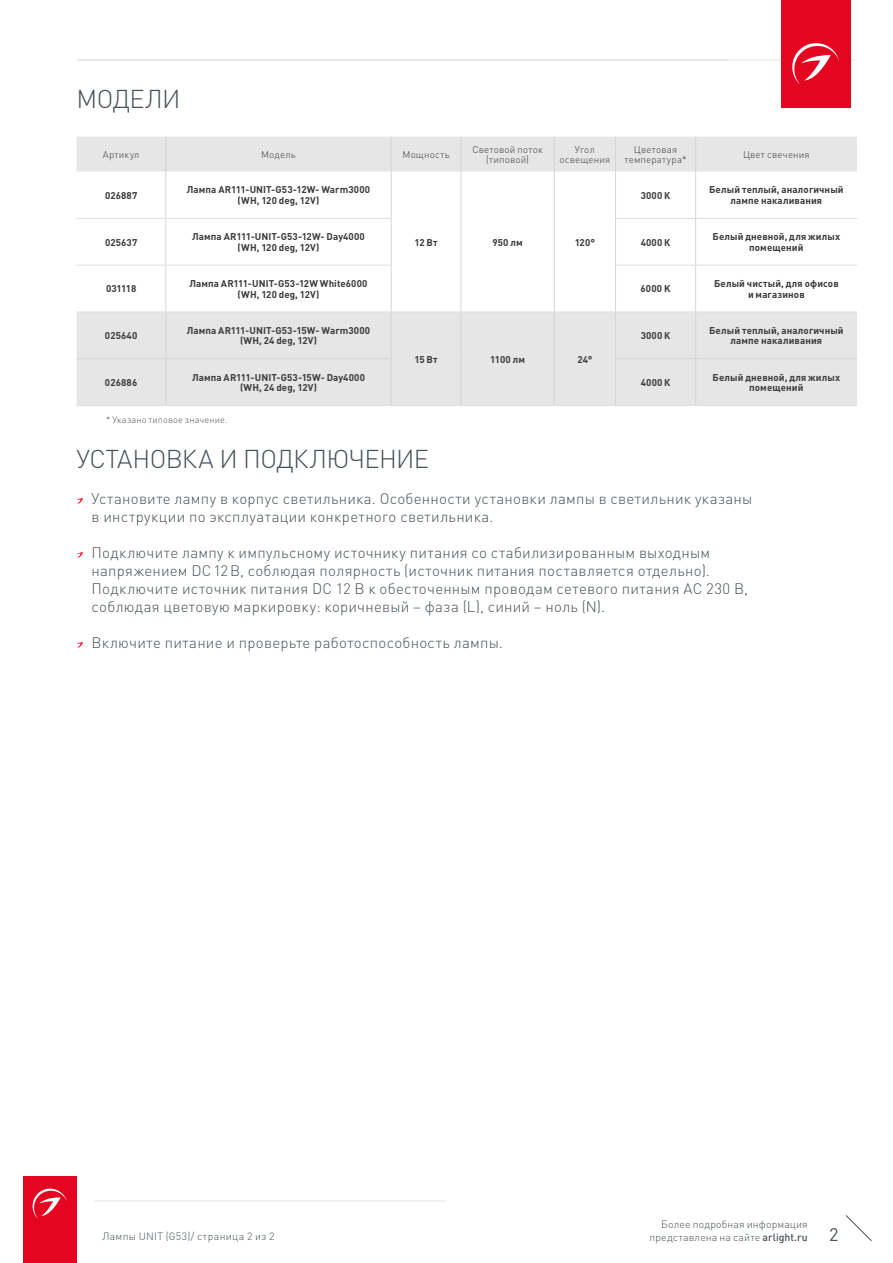
<style>
.page{position:relative;width:893px;height:1263px;background:#fff}
.page>*{position:absolute;margin:0;border:0;box-sizing:border-box;transform-origin:0 0}
.t1{font:300 25.5px "DIN Pro";letter-spacing:-.025em;color:#485156}
.t2{font:18px "DIN Pro";color:#485156}
.t3{font:300 15px/18px "DIN Pro";letter-spacing:.02em;color:#485156}
.t4{font:300 10.5px/12.6px "DIN Pro";letter-spacing:.015em;color:#485156;text-align:right}
.t5{font:700 9.75px/10.5px "DIN Pro";letter-spacing:.01em;color:#3c3c3b;text-align:center}
.t6{font:300 9.75px/10.5px "DIN Pro";letter-spacing:.02em;color:#3c3c3b;text-align:center}
.t7{font:300 9.15px "DIN Pro";letter-spacing:.015em;color:#555454}
.s1{font-weight:500}
</style>
<div class="page">
<svg style="left:845px;top:1215px;width:27px;height:26px"></svg>
<hr style="left:94px;top:1200px;width:352px;height:1px;background:#e3e3e3">
<hr style="left:77px;top:60px;width:651px;height:1px;background:#e3e3e3">
<svg style="left:77px;top:498px;width:6px;height:6px"></svg>
<svg style="left:77px;top:552px;width:6px;height:6px"></svg>
<svg style="left:77px;top:642px;width:6px;height:6px"></svg>
<svg style="left:77px;top:137px;width:780px;height:268px"></svg>
<hr style="left:165px;top:137px;width:1px;height:35px;background:#d5d5d5">
<hr style="left:391px;top:137px;width:1px;height:35px;background:#d5d5d5">
<hr style="left:461px;top:137px;width:1px;height:35px;background:#d5d5d5">
<hr style="left:554px;top:137px;width:1px;height:35px;background:#d5d5d5">
<hr style="left:165px;top:172px;width:1px;height:46px;background:#d5d5d5">
<hr style="left:391px;top:172px;width:1px;height:46px;background:#d5d5d5">
<hr style="left:165px;top:219px;width:1px;height:46px;background:#d5d5d5">
<hr style="left:391px;top:218px;width:1px;height:47px;background:#d5d5d5">
<hr style="left:165px;top:266px;width:1px;height:46px;background:#d5d5d5">
<hr style="left:391px;top:265px;width:1px;height:47px;background:#d5d5d5">
<hr style="left:165px;top:312px;width:1px;height:46px;background:#d5d5d5">
<hr style="left:391px;top:312px;width:1px;height:46px;background:#d5d5d5">
<hr style="left:165px;top:359px;width:1px;height:46px;background:#d5d5d5">
<hr style="left:391px;top:359px;width:1px;height:46px;background:#d5d5d5">
<hr style="left:615px;top:137px;width:1px;height:35px;background:#d5d5d5">
<hr style="left:461px;top:172px;width:1px;height:46px;background:#d5d5d5">
<hr style="left:554px;top:172px;width:1px;height:46px;background:#d5d5d5">
<hr style="left:615px;top:172px;width:1px;height:46px;background:#d5d5d5">
<hr style="left:461px;top:218px;width:1px;height:47px;background:#d5d5d5">
<hr style="left:554px;top:218px;width:1px;height:47px;background:#d5d5d5">
<hr style="left:615px;top:218px;width:1px;height:47px;background:#d5d5d5">
<hr style="left:461px;top:265px;width:1px;height:47px;background:#d5d5d5">
<hr style="left:554px;top:265px;width:1px;height:47px;background:#d5d5d5">
<hr style="left:615px;top:265px;width:1px;height:47px;background:#d5d5d5">
<hr style="left:461px;top:312px;width:1px;height:47px;background:#d5d5d5">
<hr style="left:554px;top:312px;width:1px;height:47px;background:#d5d5d5">
<hr style="left:615px;top:312px;width:1px;height:46px;background:#d5d5d5">
<hr style="left:461px;top:359px;width:1px;height:46px;background:#d5d5d5">
<hr style="left:554px;top:359px;width:1px;height:46px;background:#d5d5d5">
<hr style="left:615px;top:359px;width:1px;height:46px;background:#d5d5d5">
<hr style="left:391px;top:312px;width:70px;height:1px;background:#dedede">
<hr style="left:461px;top:312px;width:93px;height:1px;background:#dedede">
<hr style="left:554px;top:312px;width:61px;height:1px;background:#dedede">
<hr style="left:77px;top:218px;width:89px;height:1px;background:#dedede">
<hr style="left:166px;top:218px;width:225px;height:1px;background:#dedede">
<hr style="left:616px;top:218px;width:79px;height:1px;background:#dedede">
<hr style="left:696px;top:218px;width:161px;height:1px;background:#dedede">
<hr style="left:77px;top:265px;width:89px;height:1px;background:#dedede">
<hr style="left:166px;top:265px;width:225px;height:1px;background:#dedede">
<hr style="left:77px;top:312px;width:89px;height:1px;background:#dedede">
<hr style="left:166px;top:312px;width:225px;height:1px;background:#dedede">
<hr style="left:615px;top:405px;width:81px;height:1px;background:#dedede">
<hr style="left:696px;top:405px;width:161px;height:1px;background:#dedede">
<hr style="left:77px;top:405px;width:89px;height:1px;background:#dedede">
<hr style="left:166px;top:405px;width:225px;height:1px;background:#dedede">
<hr style="left:391px;top:405px;width:70px;height:1px;background:#dedede">
<hr style="left:461px;top:405px;width:93px;height:1px;background:#dedede">
<hr style="left:554px;top:405px;width:61px;height:1px;background:#dedede">
<hr style="left:695px;top:137px;width:1px;height:35px;background:#d5d5d5">
<hr style="left:695px;top:172px;width:1px;height:46px;background:#d5d5d5">
<hr style="left:695px;top:218px;width:1px;height:47px;background:#d5d5d5">
<hr style="left:695px;top:266px;width:1px;height:46px;background:#d5d5d5">
<hr style="left:695px;top:312px;width:1px;height:46px;background:#d5d5d5">
<hr style="left:695px;top:359px;width:1px;height:46px;background:#d5d5d5">
<hr style="left:616px;top:265px;width:80px;height:1px;background:#dedede">
<hr style="left:696px;top:265px;width:161px;height:1px;background:#dedede">
<hr style="left:615px;top:312px;width:81px;height:1px;background:#dedede">
<hr style="left:696px;top:312px;width:161px;height:1px;background:#dedede">
<hr style="left:77px;top:358px;width:89px;height:1px;background:#d5d5d5">
<hr style="left:166px;top:358px;width:226px;height:1px;background:#d5d5d5">
<hr style="left:615px;top:358px;width:81px;height:1px;background:#d5d5d5">
<hr style="left:696px;top:358px;width:161px;height:1px;background:#d5d5d5">
<hr style="left:78px;top:60px;width:777px;height:1px;background:#e3e3e3">
<div style="left:23px;top:1177px;width:54px;height:86px;background:#e40521"></div>
<svg style="left:32px;top:1188px;width:35px;height:31px"></svg>
<div style="left:781px;top:0;width:69px;height:108px;background:#e40521"></div>
<svg style="left:792px;top:43px;width:47px;height:42px"></svg>
<h1 class="t1" style="left:77px;top:81px;width:105px">МОДЕЛИ</h1>
<p class="t6" style="left:103px;top:149px;width:38px">Артикул</p>
<p class="t6" style="left:261px;top:149px;width:36px">Модель</p>
<p class="t6" style="left:403px;top:149px;width:49px">Мощность</p>
<p class="t6" style="left:472px;top:143px;width:72px">Световой поток (типовой)</p>
<p class="t6" style="left:560px;top:143px;width:52px">Угол освещения</p>
<p class="t6" style="left:625px;top:143px;width:63px">Цветовая температура*</p>
<p class="t6" style="left:743px;top:149px;width:68px">Цвет свечения</p>
<p class="t5" style="left:105px;top:190px;width:34px">026887</p>
<p class="t5" style="left:187px;top:184px;width:185px">Лампа AR111-UNIT-G53-12W- Warm3000 (WH, 120 deg, 12V)</p>
<p class="t5" style="left:414px;top:236px;width:25px">12 Вт</p>
<p class="t5" style="left:492px;top:236px;width:32px">950 лм</p>
<p class="t5" style="left:575px;top:236px;width:22px">120°</p>
<p class="t5" style="left:641px;top:190px;width:31px">3000 К</p>
<p class="t5" style="left:709px;top:184px;width:136px">Белый теплый, аналогичный лампе накаливания</p>
<p class="t5" style="left:105px;top:236px;width:34px">025637</p>
<p class="t5" style="left:192px;top:231px;width:174px">Лампа AR111-UNIT-G53-12W- Day4000 (WH, 120 deg, 12V)</p>
<p class="t5" style="left:641px;top:236px;width:31px">4000 К</p>
<p class="t5" style="left:712px;top:231px;width:129px">Белый дневной, для жилых помещений</p>
<p class="t5" style="left:106px;top:283px;width:32px">031118</p>
<p class="t5" style="left:189px;top:278px;width:180px">Лампа AR111-UNIT-G53-12W White6000 (WH, 120 deg, 12V)</p>
<p class="t5" style="left:641px;top:283px;width:32px">6000 K</p>
<p class="t5" style="left:714px;top:278px;width:126px">Белый чистый, для офисов и магазинов</p>
<p class="t5" style="left:105px;top:330px;width:34px">025640</p>
<p class="t5" style="left:187px;top:325px;width:185px">Лампа AR111-UNIT-G53-15W- Warm3000 (WH, 24 deg, 12V)</p>
<p class="t5" style="left:414px;top:353px;width:25px">15 Вт</p>
<p class="t5" style="left:490px;top:353px;width:36px">1100 лм</p>
<p class="t5" style="left:577px;top:353px;width:17px">24°</p>
<p class="t5" style="left:641px;top:330px;width:31px">3000 К</p>
<p class="t5" style="left:709px;top:325px;width:136px">Белый теплый, аналогичный лампе накаливания</p>
<p class="t5" style="left:105px;top:377px;width:34px">026886</p>
<p class="t5" style="left:192px;top:371px;width:174px">Лампа AR111-UNIT-G53-15W- Day4000 (WH, 24 deg, 12V)</p>
<p class="t5" style="left:641px;top:377px;width:31px">4000 К</p>
<p class="t5" style="left:712px;top:371px;width:129px">Белый дневной, для жилых помещений</p>
<p class="t7" style="left:106px;top:414px;width:123px">* Указано типовое значение.</p>
<h1 class="t1" style="left:77px;top:441px;width:354px">УСТАНОВКА И ПОДКЛЮЧЕНИЕ</h1>
<h3 class="t3" style="left:92px;top:489px;width:662px">Установите лампу в корпус светильника. Особенности установки лампы в светильник указаны в инструкции по эксплуатации конкретного светильника.</h3>
<p class="t3" style="left:92px;top:543px;width:658px">Подключите лампу к импульсному источнику питания со стабилизированным выходным напряжением DC12В, соблюдая полярность (источник питания поставляется отдельно).<br>Подключите источник питания DC 12 В к обесточенным проводам сетевого питания AC 230 В, соблюдая цветовую маркировку: коричневый – фаза (L), синий – ноль (N).</p>
<h3 class="t3" style="left:92px;top:633px;width:413px">Включите питание и проверьте работоспособность лампы.</h3>
<p class="t4" style="left:649px;top:1217px;width:160px">Более подробная информация представлена на сайте <span class="s1">arlight.ru</span></p>
<p class="t4" style="left:102px;top:1229px;width:174px">Лампы UNIT (G53)/ страница 2 из 2</p>
<h2 class="t2" style="left:829px;top:1222px;width:11px">2</h2>
</div>
